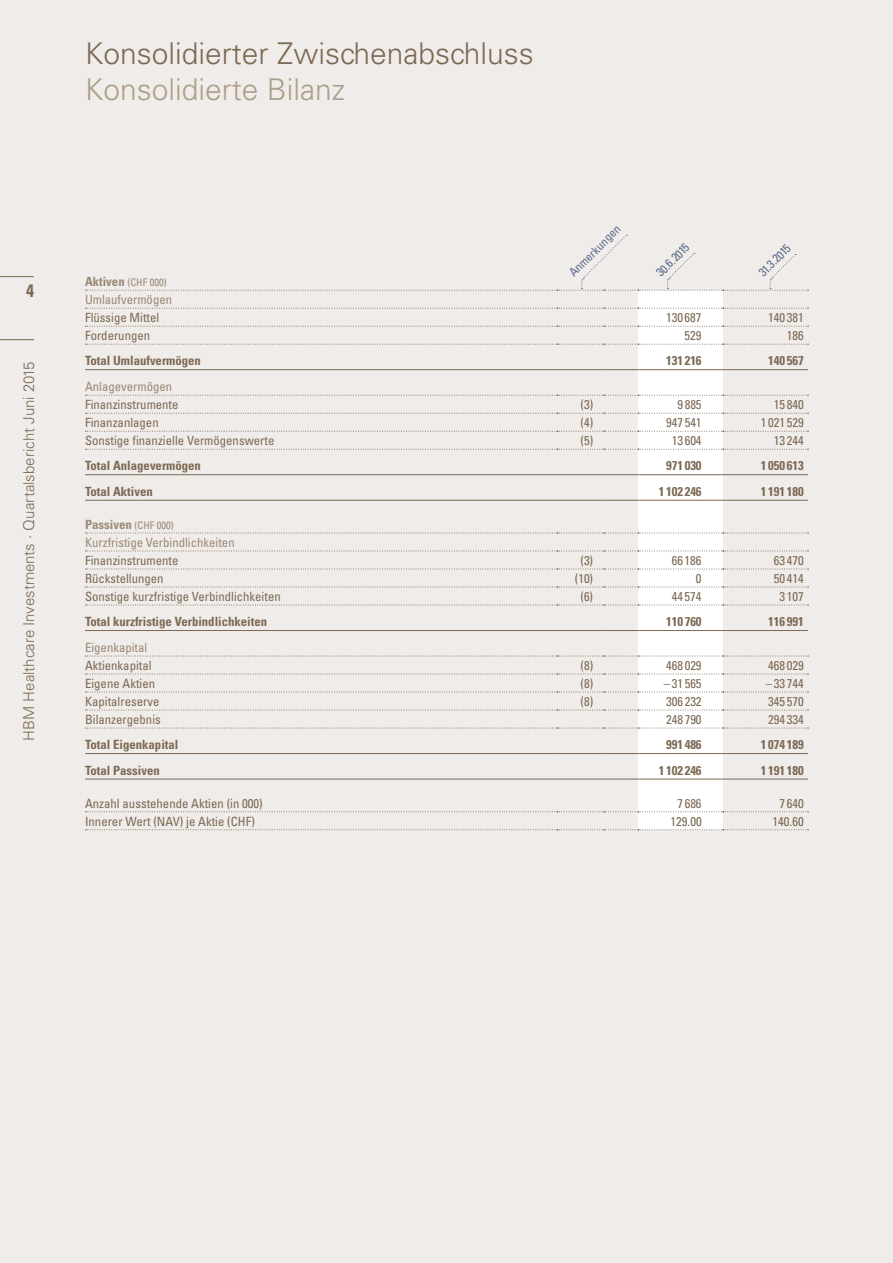
<style>
.page{position:relative;width:893px;height:1263px;background:#f0ece9}
.page>*{position:absolute;margin:0;border:0;box-sizing:border-box;transform-origin:0 0}
.t1{font:300 30px "Univers LT Std";color:#7c6954}
.t2{font:300 30px "Univers LT Std";color:#ad9e8c}
.t3{font:700 condensed 18px "Univers LT Std";color:#7c6954}
.t4{font:300 15px "Univers LT Std";color:#7c6954}
.t5{font:condensed 12.75px "Univers LT Std";color:#7c6954}
.t6{font:700 condensed 12.75px "Univers LT Std";color:#7c6954}
.t7{font:condensed 12.75px/18px "Univers LT Std";color:#9a8977}
.t8{font:condensed 12px "Univers LT Std";color:#5b6b8b}
.t9{font:condensed 10.5px "Univers LT Std";color:#9a8977}
.s1{font-weight:700;font-size:12.75px}
.s2{font-weight:700}
.s3{font-size:10.5px}
</style>
<div class="page">
<hr style="left:0;top:339px;width:34px;height:1px;background:#7c6954">
<hr style="left:0;top:276px;width:34px;height:1px;background:#7c6954">
<div style="left:638px;top:291px;width:85px;height:538px;background:#fff"></div>
<hr style="left:85px;top:369px;width:472px;height:1px;background:#7c6954">
<hr style="left:557px;top:369px;width:47px;height:1px;background:#7c6954">
<hr style="left:604px;top:369px;width:34px;height:1px;background:#7c6954">
<hr style="left:638px;top:369px;width:85px;height:1px;background:#7c6954">
<hr style="left:723px;top:369px;width:85px;height:1px;background:#7c6954">
<hr style="left:85px;top:474px;width:472px;height:1px;background:#7c6954">
<hr style="left:557px;top:474px;width:47px;height:1px;background:#7c6954">
<hr style="left:604px;top:474px;width:34px;height:1px;background:#7c6954">
<hr style="left:638px;top:474px;width:85px;height:1px;background:#7c6954">
<hr style="left:723px;top:474px;width:85px;height:1px;background:#7c6954">
<hr style="left:85px;top:500px;width:472px;height:1px;background:#7c6954">
<hr style="left:557px;top:500px;width:47px;height:1px;background:#7c6954">
<hr style="left:604px;top:500px;width:34px;height:1px;background:#7c6954">
<hr style="left:638px;top:500px;width:85px;height:1px;background:#7c6954">
<hr style="left:723px;top:500px;width:85px;height:1px;background:#7c6954">
<hr style="left:85px;top:630px;width:472px;height:1px;background:#7c6954">
<hr style="left:557px;top:630px;width:47px;height:1px;background:#7c6954">
<hr style="left:604px;top:630px;width:34px;height:1px;background:#7c6954">
<hr style="left:638px;top:630px;width:85px;height:1px;background:#7c6954">
<hr style="left:723px;top:630px;width:85px;height:1px;background:#7c6954">
<hr style="left:85px;top:779px;width:472px;height:1px;background:#7c6954">
<hr style="left:557px;top:779px;width:47px;height:1px;background:#7c6954">
<hr style="left:604px;top:779px;width:34px;height:1px;background:#7c6954">
<hr style="left:638px;top:779px;width:85px;height:1px;background:#7c6954">
<hr style="left:723px;top:779px;width:85px;height:1px;background:#7c6954">
<hr style="left:85px;top:753px;width:472px;height:1px;background:#7c6954">
<hr style="left:557px;top:753px;width:47px;height:1px;background:#7c6954">
<hr style="left:604px;top:753px;width:34px;height:1px;background:#7c6954">
<hr style="left:638px;top:753px;width:85px;height:1px;background:#7c6954">
<hr style="left:723px;top:753px;width:85px;height:1px;background:#7c6954">
<svg style="left:85px;top:326px;width:723px;height:1px"></svg>
<svg style="left:85px;top:344px;width:723px;height:1px"></svg>
<svg style="left:85px;top:395px;width:723px;height:1px"></svg>
<svg style="left:85px;top:413px;width:723px;height:1px"></svg>
<svg style="left:85px;top:431px;width:723px;height:1px"></svg>
<svg style="left:85px;top:449px;width:723px;height:1px"></svg>
<svg style="left:85px;top:533px;width:723px;height:1px"></svg>
<svg style="left:85px;top:551px;width:723px;height:1px"></svg>
<svg style="left:85px;top:569px;width:723px;height:1px"></svg>
<svg style="left:85px;top:587px;width:723px;height:1px"></svg>
<svg style="left:85px;top:605px;width:723px;height:1px"></svg>
<svg style="left:85px;top:656px;width:723px;height:1px"></svg>
<svg style="left:85px;top:674px;width:723px;height:1px"></svg>
<svg style="left:85px;top:692px;width:723px;height:1px"></svg>
<svg style="left:85px;top:710px;width:723px;height:1px"></svg>
<svg style="left:85px;top:728px;width:723px;height:1px"></svg>
<svg style="left:85px;top:308px;width:723px;height:1px"></svg>
<svg style="left:85px;top:811px;width:723px;height:1px"></svg>
<svg style="left:85px;top:829px;width:723px;height:1px"></svg>
<svg style="left:85px;top:235px;width:723px;height:56px"></svg>
<h2 class="t3" style="left:26px;top:280px;width:9px">4</h2>
<p class="t4" style="left:20px;top:741px;width:381px;rotate:-90deg">HBM Healthcare Investments · Quartalsbericht Juni 2015</p>
<h1 class="t1" style="left:85px;top:36px;width:450px">Konsolidierter Zwischenabschluss</h1>
<h1 class="t2" style="left:85px;top:72px;width:262px">Konsolidierte Bilanz</h1>
<p class="t8" style="left:566px;top:269px;width:69px;rotate:-45deg">Anmerkungen</p>
<p class="t8" style="left:653px;top:269px;width:43px;rotate:-45deg">30.6.2015</p>
<p class="t8" style="left:755px;top:269px;width:41px;rotate:-45deg">31.3.2015</p>
<p class="t9" style="left:85px;top:275px;width:83px"><span class="s1">Aktiven</span> (CHF 000)</p>
<p class="t7" style="left:85px;top:290px;width:89px">Umlaufvermögen</p>
<p class="t5" style="left:85px;top:309px;width:76px">Flüssige Mittel</p>
<p class="t5" style="left:666px;top:309px;width:37px">130 687</p>
<p class="t5" style="left:768px;top:309px;width:37px">140 381</p>
<p class="t5" style="left:85px;top:327px;width:67px">Forderungen</p>
<p class="t5" style="left:685px;top:327px;width:18px">529</p>
<p class="t5" style="left:787px;top:327px;width:18px">186</p>
<p class="t6" style="left:85px;top:353px;width:117px">Total Umlaufvermögen</p>
<p class="t6" style="left:666px;top:353px;width:37px">131 216</p>
<p class="t6" style="left:768px;top:353px;width:37px">140 567</p>
<p class="t7" style="left:85px;top:377px;width:89px">Anlagevermögen</p>
<p class="t5" style="left:85px;top:396px;width:95px">Finanzinstrumente</p>
<p class="t5" style="left:580px;top:396px;width:14px">(3)</p>
<p class="t5" style="left:677px;top:396px;width:26px">9 885</p>
<p class="t5" style="left:774px;top:396px;width:31px">15 840</p>
<p class="t5" style="left:85px;top:414px;width:75px">Finanzanlagen</p>
<p class="t5" style="left:580px;top:414px;width:14px">(4)</p>
<p class="t5" style="left:666px;top:414px;width:37px">947 541</p>
<p class="t5" style="left:761px;top:414px;width:44px">1 021 529</p>
<p class="t5" style="left:85px;top:432px;width:191px">Sonstige finanzielle Vermögenswerte</p>
<p class="t5" style="left:580px;top:432px;width:14px">(5)</p>
<p class="t5" style="left:672px;top:432px;width:31px">13 604</p>
<p class="t5" style="left:774px;top:432px;width:31px">13 244</p>
<p class="t6" style="left:85px;top:458px;width:117px">Total Anlagevermögen</p>
<p class="t6" style="left:666px;top:458px;width:37px">971 030</p>
<p class="t6" style="left:761px;top:458px;width:44px">1 050 613</p>
<p class="t6" style="left:85px;top:484px;width:69px">Total Aktiven</p>
<p class="t6" style="left:659px;top:484px;width:44px">1 102 246</p>
<p class="t6" style="left:761px;top:484px;width:44px">1 191 180</p>
<p class="t7" style="left:85px;top:515px;width:151px"><span class="s2">Passiven</span> <span class="s3">(CHF 000)<br></span>Kurzfristige Verbindlichkeiten</p>
<p class="t5" style="left:85px;top:552px;width:95px">Finanzinstrumente</p>
<p class="t5" style="left:580px;top:552px;width:14px">(3)</p>
<p class="t5" style="left:672px;top:552px;width:31px">66 186</p>
<p class="t5" style="left:774px;top:552px;width:31px">63 470</p>
<p class="t5" style="left:85px;top:570px;width:80px">Rückstellungen</p>
<p class="t5" style="left:575px;top:570px;width:20px">(10)</p>
<p class="t5" style="left:696px;top:570px;width:7px">0</p>
<p class="t5" style="left:774px;top:570px;width:31px">50 414</p>
<p class="t5" style="left:85px;top:588px;width:197px">Sonstige kurzfristige Verbindlichkeiten</p>
<p class="t5" style="left:580px;top:588px;width:14px">(6)</p>
<p class="t5" style="left:672px;top:588px;width:31px">44 574</p>
<p class="t5" style="left:779px;top:588px;width:26px">3 107</p>
<p class="t6" style="left:85px;top:614px;width:184px">Total kurzfristige Verbindlichkeiten</p>
<p class="t6" style="left:666px;top:614px;width:37px">110 760</p>
<p class="t6" style="left:768px;top:614px;width:37px">116 991</p>
<p class="t7" style="left:85px;top:638px;width:64px">Eigenkapital</p>
<p class="t5" style="left:85px;top:657px;width:68px">Aktienkapital</p>
<p class="t5" style="left:580px;top:657px;width:14px">(8)</p>
<p class="t5" style="left:666px;top:657px;width:37px">468 029</p>
<p class="t5" style="left:768px;top:657px;width:37px">468 029</p>
<p class="t5" style="left:85px;top:675px;width:72px">Eigene Aktien</p>
<p class="t5" style="left:580px;top:675px;width:14px">(8)</p>
<p class="t5" style="left:664px;top:675px;width:39px">–31 565</p>
<p class="t5" style="left:766px;top:675px;width:39px">– 33 744</p>
<p class="t5" style="left:85px;top:693px;width:76px">Kapitalreserve</p>
<p class="t5" style="left:580px;top:693px;width:14px">(8)</p>
<p class="t5" style="left:666px;top:693px;width:37px">306 232</p>
<p class="t5" style="left:768px;top:693px;width:37px">345 570</p>
<p class="t5" style="left:85px;top:711px;width:77px">Bilanzergebnis</p>
<p class="t5" style="left:666px;top:711px;width:37px">248 790</p>
<p class="t5" style="left:768px;top:711px;width:37px">294 334</p>
<p class="t6" style="left:85px;top:737px;width:95px">Total Eigenkapital</p>
<p class="t6" style="left:666px;top:737px;width:37px">991 486</p>
<p class="t6" style="left:761px;top:737px;width:44px">1 074 189</p>
<p class="t6" style="left:85px;top:762px;width:76px">Total Passiven</p>
<p class="t6" style="left:659px;top:762px;width:44px">1 102 246</p>
<p class="t6" style="left:761px;top:762px;width:44px">1 191 180</p>
<p class="t5" style="left:85px;top:795px;width:179px">Anzahl ausstehende Aktien (in 000)</p>
<p class="t5" style="left:677px;top:795px;width:26px">7 686</p>
<p class="t5" style="left:779px;top:795px;width:26px">7 640</p>
<p class="t5" style="left:85px;top:813px;width:171px">Innerer Wert (NAV) je Aktie (CHF)</p>
<p class="t5" style="left:670px;top:813px;width:33px">129.00</p>
<p class="t5" style="left:773px;top:813px;width:33px">140.60</p>
</div>
